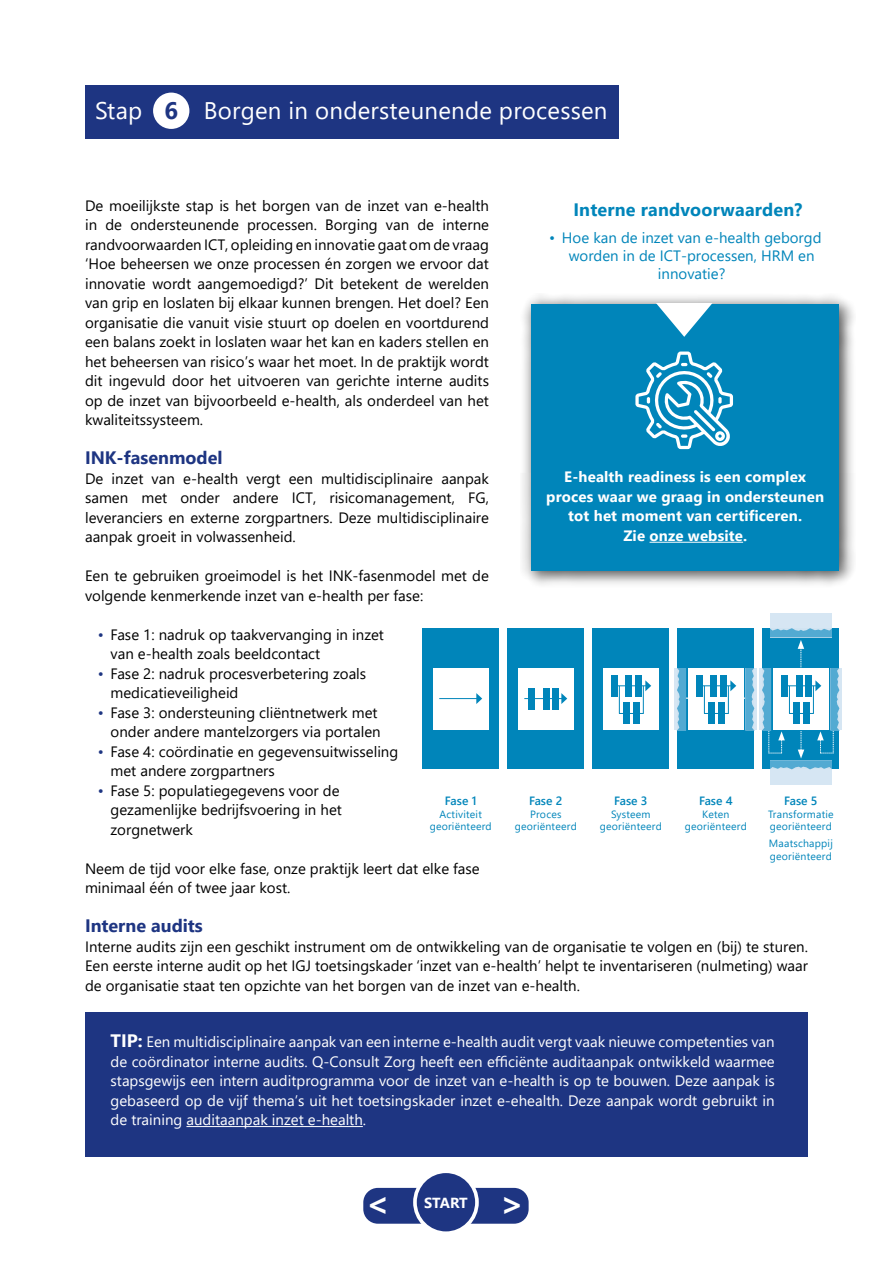
<style>
.page{position:relative;width:893px;height:1263px;background:#fff}
.page>*{position:absolute;margin:0;border:0;box-sizing:border-box;transform-origin:0 0}
.t1{font:700 34.05px "Segoe UI";color:#fff}
.t2{font:24px "Segoe UI";letter-spacing:.01em;color:#fff}
.t3{font:700 23.85px "Segoe UI";color:#1e3582}
.t4{font:700 18px "Segoe UI";color:#1e3582}
.t5{font:700 18px "Segoe UI";letter-spacing:.01em;color:#0085ba}
.t6{font:15px/19.5px "Segoe UI";color:#000}
.t7{font:15px/19.5px "Segoe UI";color:#fff;text-align:justify}
.t8{font:700 15px/19.5px "Segoe UI";letter-spacing:.01em;color:#fff;text-align:center}
.t9{font:15px "Segoe UI";color:#0085ba}
.t10{font:700 14.55px "Segoe UI";letter-spacing:-.01em;color:#fff}
.t11{font:600 12px "Segoe UI";color:#0085ba}
.t12{font:10.5px/12.6px "Segoe UI";letter-spacing:.02em;color:#0085ba;text-align:center}
.s1{color:#1e3582}
.s2{font-weight:700;font-size:18px}
</style>
<div class="page">
<div style="left:85px;top:85px;width:534px;height:53px;background:#1e3582"></div>
<div style="left:153px;top:93px;width:36px;height:36px;background:#fff;border-radius:50%"></div>
<div style="left:521px;top:293px;width:335px;height:295px;background:#000;opacity:.75"></div>
<div style="left:531px;top:304px;width:308px;height:267px;background:#0085ba"></div>
<hr style="left:650px;top:542px;width:93px;height:1px;background:#fff">
<svg style="left:656px;top:303px;width:56px;height:34px"></svg>
<div style="left:363px;top:1188px;width:166px;height:36px;background:#1e3582;border-radius:15px"></div>
<div style="left:415px;top:1171px;width:62px;height:62px;background:#1e3582;border-radius:50%"></div>
<div style="left:413px;top:1169px;width:66px;height:66px;border:4px solid #fff;border-radius:50%"></div>
<svg style="left:635px;top:351px;width:98px;height:98px"></svg>
<div style="left:85px;top:1012px;width:723px;height:145px;background:#1e3582"></div>
<hr style="left:186px;top:1126px;width:177px;height:1px;background:#fff">
<div style="left:678px;top:628px;width:76px;height:141px;background:#0085ba"></div>
<div style="left:422px;top:628px;width:77px;height:141px;background:#0085ba"></div>
<div style="left:507px;top:628px;width:77px;height:141px;background:#0085ba"></div>
<div style="left:593px;top:628px;width:76px;height:141px;background:#0085ba"></div>
<div style="left:433px;top:668px;width:55px;height:62px;background:#fff"></div>
<div style="left:518px;top:668px;width:55px;height:62px;background:#fff"></div>
<div style="left:603px;top:668px;width:55px;height:62px;background:#fff"></div>
<hr style="left:439px;top:698px;width:38px;height:1px;background:#0085ba">
<svg style="left:476px;top:693px;width:6px;height:11px"></svg>
<hr style="left:524px;top:698px;width:38px;height:1px;background:#0085ba">
<svg style="left:561px;top:693px;width:6px;height:11px"></svg>
<div style="left:528px;top:688px;width:6px;height:22px;background:#0085ba"></div>
<div style="left:543px;top:688px;width:6px;height:22px;background:#0085ba"></div>
<div style="left:552px;top:688px;width:7px;height:22px;background:#0085ba"></div>
<hr style="left:614px;top:685px;width:32px;height:1px;background:#0085ba">
<div style="left:611px;top:676px;width:6px;height:21px;background:#0085ba"></div>
<div style="left:625px;top:676px;width:7px;height:21px;background:#0085ba"></div>
<div style="left:635px;top:676px;width:7px;height:21px;background:#0085ba"></div>
<svg style="left:619px;top:680px;width:32px;height:34px"></svg>
<div style="left:623px;top:703px;width:7px;height:21px;background:#0085ba"></div>
<div style="left:633px;top:703px;width:6px;height:21px;background:#0085ba"></div>
<div style="left:770px;top:613px;width:62px;height:24px;background:#d6e6f3"></div>
<div style="left:770px;top:760px;width:62px;height:25px;background:#d6e6f3"></div>
<hr style="left:685px;top:698px;width:63px;height:1px;background:#fff">
<div style="left:688px;top:668px;width:55px;height:62px;background:#fff"></div>
<hr style="left:699px;top:685px;width:32px;height:1px;background:#0085ba">
<div style="left:696px;top:676px;width:6px;height:21px;background:#0085ba"></div>
<div style="left:711px;top:676px;width:6px;height:21px;background:#0085ba"></div>
<div style="left:720px;top:676px;width:7px;height:21px;background:#0085ba"></div>
<svg style="left:704px;top:680px;width:32px;height:34px"></svg>
<div style="left:708px;top:703px;width:7px;height:21px;background:#0085ba"></div>
<div style="left:718px;top:703px;width:7px;height:21px;background:#0085ba"></div>
<svg style="left:674px;top:668px;width:12px;height:62px"></svg>
<svg style="left:745px;top:628px;width:97px;height:142px"></svg>
<h2 class="t2" style="left:95px;top:88px;width:49px">Stap</h2>
<h2 class="t2" style="left:204px;top:88px;width:405px">Borgen in ondersteunende processen</h2>
<h3 class="t3" style="left:164px;top:88px;width:15px">6</h3>
<p class="t6" style="left:85px;top:194px;width:405px;text-align:justify">De moeilijkste stap is het borgen van de inzet van e-health in de ondersteunende processen. Borging van de interne randvoorwaarden ICT, opleiding en innovatie gaat om de vraag ‘Hoe beheersen we onze processen én zorgen we ervoor dat innovatie wordt aangemoedigd?’ Dit betekent de werelden van grip en loslaten bij elkaar kunnen brengen. Het doel? Een organisatie die vanuit visie stuurt op doelen en voortdurend een balans zoekt in loslaten waar het kan en kaders stellen en het beheersen van risico’s waar het moet. In de praktijk wordt dit ingevuld door het uitvoeren van gerichte interne audits op de inzet van bijvoorbeeld e-health, als onderdeel van het kwaliteitssysteem.</p>
<p class="t4" style="left:85px;top:441px;width:139px">INK-fasenmodel</p>
<p class="t6" style="left:85px;top:467px;width:405px;text-align:justify">De inzet van e-health vergt een multidisciplinaire aanpak samen met onder andere ICT, risicomanagement, FG, leveranciers en externe zorgpartners. Deze multidisciplinaire aanpak groeit in volwassenheid.</p>
<p class="t6" style="left:85px;top:565px;width:405px">Een te gebruiken groeimodel is het INK-fasenmodel met de volgende kenmerkende inzet van e-health per fase:</p>
<p class="t6" style="left:111px;top:623px;width:275px;text-indent:-13px"><span class="s1">•</span> Fase 1: nadruk op taakvervanging in inzet van e-health zoals beeldcontact</p>
<p class="t6" style="left:111px;top:662px;width:257px;text-indent:-13px"><span class="s1">•</span> Fase 2: nadruk procesverbetering zoals medicatieveiligheid</p>
<p class="t6" style="left:98px;top:701px;width:284px;text-align:right"><span class="s1">•</span> Fase 3: ondersteuning cliëntnetwerk met onder andere mantelzorgers via portalen</p>
<p class="t6" style="left:111px;top:740px;width:289px;text-indent:-13px"><span class="s1">•</span> Fase 4: coördinatie en gegevensuitwisseling met andere zorgpartners</p>
<p class="t6" style="left:111px;top:779px;width:233px;text-indent:-13px"><span class="s1">•</span> Fase 5: populatiegegevens voor de gezamenlijke bedrijfsvoering in het zorgnetwerk</p>
<p class="t6" style="left:85px;top:857px;width:396px">Neem de tijd voor elke fase, onze praktijk leert dat elke fase minimaal één of twee jaar kost.</p>
<p class="t11" style="left:445px;top:789px;width:33px">Fase 1</p>
<p class="t12" style="left:430px;top:806px;width:64px">Activiteit georiënteerd</p>
<p class="t5" style="left:573px;top:193px;width:230px">Interne randvoorwaarden?</p>
<p class="t9" style="left:549px;top:223px;width:274px">• Hoe kan de inzet van e-health geborgd</p>
<p class="t9" style="left:569px;top:241px;width:247px">worden in de ICT-processen, HRM en</p>
<p class="t9" style="left:658px;top:259px;width:69px">innovatie?</p>
<p class="t8" style="left:546px;top:466px;width:279px">E-health readiness is een complex proces waar we graag in ondersteunen tot het moment van certificeren.<br>Zie onze website.</p>
<p class="t11" style="left:529px;top:789px;width:35px">Fase 2</p>
<p class="t12" style="left:515px;top:806px;width:64px">Proces georiënteerd</p>
<p class="t11" style="left:614px;top:789px;width:35px">Fase 3</p>
<p class="t12" style="left:600px;top:806px;width:64px">Systeem georiënteerd</p>
<p class="t11" style="left:699px;top:789px;width:35px">Fase 4</p>
<p class="t12" style="left:685px;top:806px;width:64px">Keten georiënteerd</p>
<p class="t11" style="left:784px;top:789px;width:35px">Fase 5</p>
<p class="t12" style="left:768px;top:806px;width:67px;text-align:left">Transformatie georiënteerd</p>
<p class="t12" style="left:769px;top:836px;width:66px;text-align:left">Maatschappij georiënteerd</p>
<p class="t4" style="left:85px;top:909px;width:119px">Interne audits</p>
<p class="t6" style="left:85px;top:935px;width:724px;text-align:justify">Interne audits zijn een geschikt instrument om de ontwikkeling van de organisatie te volgen en (bij) te sturen.<br>Een eerste interne audit op het IGJ toetsingskader ‘inzet van e-health’ helpt te inventariseren (nulmeting) waar de organisatie staat ten opzichte van het borgen van de inzet van e-health.</p>
<p class="t7" style="left:111px;top:1031px;width:666px"><span class="s2">TIP:</span> Een multidisciplinaire aanpak van een interne e-health audit vergt vaak nieuwe competenties van de coördinator interne audits. Q-Consult Zorg heeft een efficiënte auditaanpak ontwikkeld waarmee stapsgewijs een intern auditprogramma voor de inzet van e-health is op te bouwen. Deze aanpak is gebaseerd op de vijf thema’s uit het toetsingskader inzet e-ehealth. Deze aanpak wordt gebruikt in de training auditaanpak inzet e-health.</p>
<h1 class="t1" style="left:366px;top:1170px;width:26px">&lt;</h1>
<p class="t10" style="left:424px;top:1189px;width:45px">START</p>
</div>
